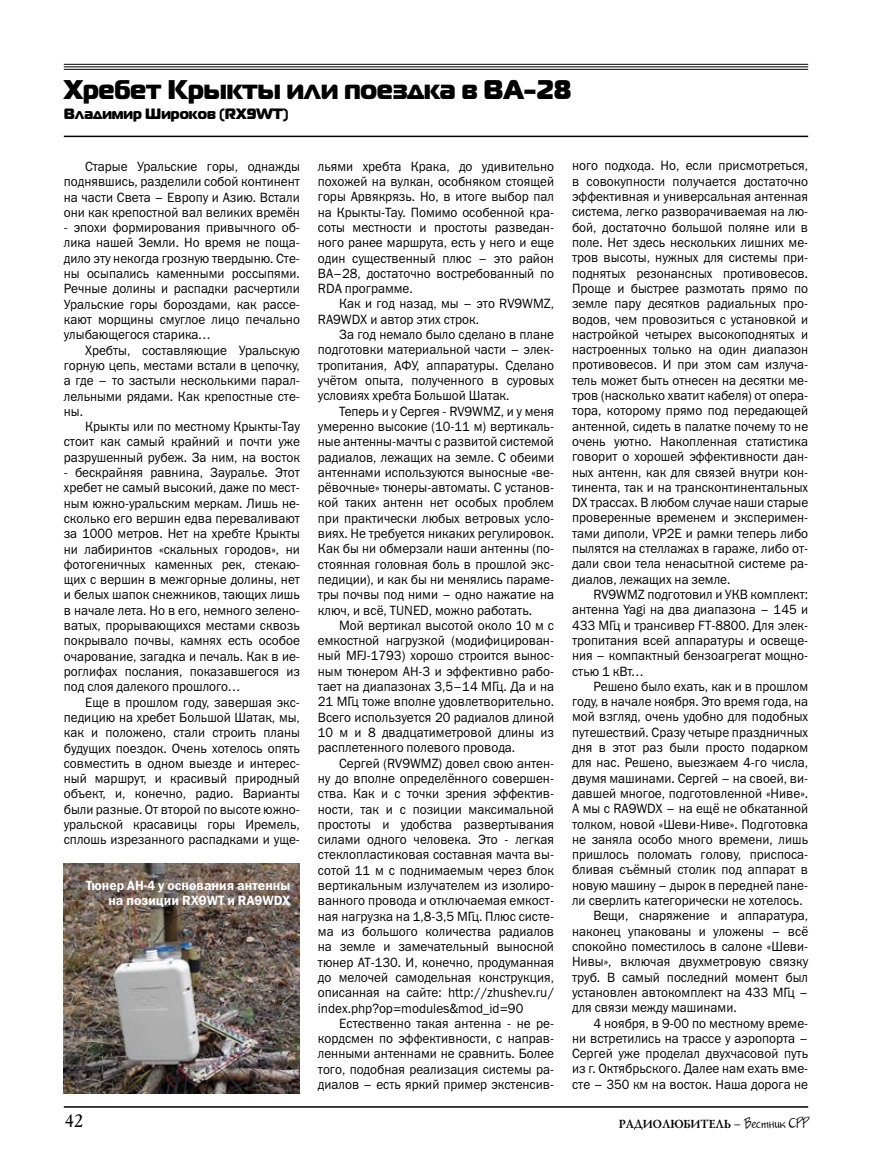
<style>
.page{position:relative;width:872px;height:1170px;background:#fff}
.page>*{position:absolute;margin:0;border:0;box-sizing:border-box;transform-origin:0 0}
.t1{font:27px "Magistral Black C";color:#000;scale:.95 1}
.t2{font:18px "Academy C";color:#000}
.t3{font:15px "Magistral Black C";color:#000;scale:.95 1}
.t4{font:13.5px/15.3px "Franklin Gothic Book C";color:#000;text-align:justify;scale:.95 1}
.t5{font:13.5px/15px "Franklin Gothic Demi C";color:#fff;text-align:right;scale:.95 1}
.t6{font:700 12px "Lazurski C";color:#000}
.s1{font-family:"Franklin Gothic Book C";font-weight:400}
.s2{font-family:"Jakob C";font-weight:400}
</style>
<div class="page">
<hr style="left:64px;top:1106px;width:744px;height:1px;background:#000">
<hr style="left:64px;top:64px;width:744px;height:1px;background:#000">
<hr style="left:64px;top:66px;width:744px;height:1px;background:#000">
<hr style="left:64px;top:69px;width:744px;height:1px;background:#000">
<hr style="left:64px;top:136px;width:744px;height:1px;background:#000">
<img style="left:64px;top:863px;width:236px;height:230px">
<h1 class="t1" style="left:64px;top:72px;width:536px">Хребет Крыкты или поездка в ВА-28</h1>
<p class="t3" style="left:64px;top:104px;width:238px">Владимир Широков (RX9WT)</p>
<p class="t4" style="left:64px;top:158px;width:250px;text-indent:21px">Старые Уральские горы, однажды поднявшись, разделили собой континент на части Света – Европу и Азию. Встали они как крепостной вал великих времён</p>
<p class="t4" style="left:64px;top:220px;width:250px">- эпохи формирования привычного об&shy;лика нашей Земли. Но время не поща&shy;дило эту некогда грозную твердыню. Сте&shy;ны осыпались каменными россыпями.<br>Речные долины и распадки расчертили Уральские горы бороздами, как рассе&shy;кают морщины смуглое лицо печально улыбающегося старика…</p>
<p class="t4" style="left:64px;top:342px;width:250px;text-indent:21px">Хребты, составляющие Уральскую горную цепь, местами встали в цепочку, а где – то застыли несколькими парал&shy;лельными рядами. Как крепостные сте&shy;ны.</p>
<p class="t4" style="left:64px;top:418px;width:250px;text-indent:21px">Крыкты или по местному Крыкты-Тау стоит как самый крайний и почти уже разрушенный рубеж. За ним, на восток</p>
<p class="t4" style="left:64px;top:464px;width:250px">- бескрайняя равнина, Зауралье. Этот хребет не самый высокий, даже по мест&shy;ным южно-уральским меркам. Лишь не&shy;сколько его вершин едва переваливают за 1000 метров. Нет на хребте Крыкты ни лабиринтов «скальных городов», ни фотогеничных каменных рек, стекаю&shy;щих с вершин в межгорные долины, нет и белых шапок снежников, тающих лишь в начале лета. Но в его, немного зелено&shy;ватых, прорывающихся местами сквозь покрывало почвы, камнях есть особое очарование, загадка и печаль. Как в ие&shy;роглифах послания, показавшегося из под слоя далекого прошлого…</p>
<p class="t4" style="left:64px;top:694px;width:250px;text-indent:21px">Еще в прошлом году, завершая экс&shy;педицию на хребет Большой Шатак, мы, как и положено, стали строить планы будущих поездок. Очень хотелось опять совместить в одном выезде и интерес&shy;ный маршрут, и красивый природный объект, и, конечно, радио. Варианты были разные. От второй по высоте южно&shy;уральской красавицы горы Иремель, сплошь изрезанного распадками и уще-</p>
<p class="t5" style="left:86px;top:877px;width:216px">Тюнер AH-4 у основания антенны на позиции RX9WT и RA9WDX</p>
<p class="t4" style="left:318px;top:158px;width:250px">льями хребта Крака, до удивительно похожей на вулкан, особняком стоящей горы Арвякрязь. Но, в итоге выбор пал на Крыкты-Тау. Помимо особенной кра&shy;соты местности и простоты разведан&shy;ного ранее маршрута, есть у него и еще один существенный плюс – это район ВА–28, достаточно востребованный по RDA программе.</p>
<p class="t4" style="left:318px;top:296px;width:250px;text-indent:21px">Как и год назад, мы – это RV9WMZ,<br>RA9WDX и автор этих строк.</p>
<p class="t4" style="left:318px;top:326px;width:250px;text-indent:21px">За год немало было сделано в плане подготовки материальной части – элек&shy;тропитания, АФУ, аппаратуры. Сделано учётом опыта, полученного в суровых условиях хребта Большой Шатак.</p>
<p class="t4" style="left:318px;top:403px;width:250px;text-indent:21px">Теперь и у Сергея - RV9WMZ, и у меня умеренно высокие (10-11 м) вертикаль&shy;ные антенны-мачты с развитой системой радиалов, лежащих на земле. С обеими антеннами используются выносные «ве&shy;рёвочные» тюнеры-автоматы. С установ&shy;кой таких антенн нет особых проблем при практически любых ветровых усло&shy;виях. Не требуется никаких регулировок.<br>Как бы ни обмерзали наши антенны (по&shy;стоянная головная боль в прошлой экс&shy;педиции), и как бы ни менялись параме&shy;тры почвы под ними – одно нажатие на ключ, и всё, TUNED, можно работать.</p>
<p class="t4" style="left:318px;top:617px;width:250px;text-indent:21px">Мой вертикал высотой около 10 м с емкостной нагрузкой (модифицирован&shy;ный MFJ-1793) хорошо строится вынос&shy;ным тюнером АН-3 и эффективно рабо&shy;тает на диапазонах 3,5–14 МГц. Да и на 21 МГц тоже вполне удовлетворительно.<br>Всего используется 20 радиалов длиной 10 м и 8 двадцатиметровой длины из расплетенного полевого провода.</p>
<p class="t4" style="left:318px;top:755px;width:250px;text-indent:21px">Сергей (RV9WMZ) довел свою антен&shy;ну до вполне определённого совершен&shy;ства. Как и с точки зрения эффектив&shy;ности, так и с позиции максимальной простоты и удобства развертывания силами одного человека. Это - легкая стеклопластиковая составная мачта вы&shy;сотой 11 м с поднимаемым через блок вертикальным излучателем из изолиро&shy;ванного провода и отключаемая емкост&shy;ная нагрузка на 1,8-3,5 МГц. Плюс систе&shy;ма из большого количества радиалов на земле и замечательный выносной тюнер АТ-130. И, конечно, продуманная до мелочей самодельная конструкция, описанная на сайте: http://zhushev.ru/ index.php?op=modules&amp;mod_id=90</p>
<p class="t4" style="left:318px;top:1015px;width:250px;text-indent:21px">Естественно такая антенна - не ре&shy;кордсмен по эффективности, с направ&shy;ленными антеннами не сравнить. Более того, подобная реализация системы ра&shy;диалов – есть яркий пример экстенсив-</p>
<p class="t4" style="left:572px;top:158px;width:250px">ного подхода. Но, если присмотреться, в совокупности получается достаточно эффективная и универсальная антенная система, легко разворачиваемая на лю&shy;бой, достаточно большой поляне или в поле. Нет здесь нескольких лишних ме&shy;тров высоты, нужных для системы при&shy;поднятых резонансных противовесов.<br>Проще и быстрее размотать прямо по земле пару десятков радиальных про&shy;водов, чем провозиться с установкой и настройкой четырех высокоподнятых и настроенных только на один диапазон противовесов. И при этом сам излуча&shy;тель может быть отнесен на десятки ме&shy;тров (насколько хватит кабеля) от опера&shy;тора, которому прямо под передающей антенной, сидеть в палатке почему то не очень уютно. Накопленная статистика говорит о хорошей эффективности дан&shy;ных антенн, как для связей внутри кон&shy;тинента, так и на трансконтинентальных DX трассах. В любом случае наши старые проверенные временем и эксперимен&shy;тами диполи, VP2E и рамки теперь либо пылятся на стеллажах в гараже, либо от&shy;дали свои тела ненасытной системе ра&shy;диалов, лежащих на земле.</p>
<p class="t4" style="left:572px;top:586px;width:250px;text-indent:21px">RV9WMZ подготовил и УКВ комплект: антенна Yagi на два диапазона – 145 и 433 МГц и трансивер FT-8800. Для элек&shy;тропитания всей аппаратуры и освеще&shy;ния – компактный бензоагрегат мощно&shy;стью 1 кВт…</p>
<p class="t4" style="left:593px;top:678px;width:228px">Решено было ехать, как и в прошлом</p>
<p class="t4" style="left:572px;top:693px;width:250px">году, в начале ноября. Это время года, на</p>
<p class="t4" style="left:572px;top:709px;width:250px">мой взгляд, очень удобно для подобных</p>
<p class="t4" style="left:572px;top:724px;width:250px">путешествий. Сразу четыре праздничных</p>
<p class="t4" style="left:572px;top:739px;width:250px">дня в этот раз были просто подарком</p>
<p class="t4" style="left:572px;top:754px;width:250px">для нас. Решено, выезжаем 4-го числа,</p>
<p class="t4" style="left:572px;top:770px;width:250px">двумя машинами. Сергей – на своей, ви-</p>
<p class="t4" style="left:572px;top:785px;width:250px">давшей многое, подготовленной «Ниве».</p>
<p class="t4" style="left:572px;top:800px;width:250px">А мы с RA9WDX – на ещё не обкатанной</p>
<p class="t4" style="left:572px;top:816px;width:250px">толком, новой «Шеви-Ниве». Подготовка</p>
<p class="t4" style="left:572px;top:831px;width:250px">не заняла особо много времени, лишь</p>
<p class="t4" style="left:572px;top:846px;width:250px">пришлось поломать голову, приспоса-</p>
<p class="t4" style="left:572px;top:862px;width:250px">бливая съёмный столик под аппарат в</p>
<p class="t4" style="left:572px;top:877px;width:250px">новую машину – дырок в передней пане-</p>
<p class="t4" style="left:572px;top:892px;width:244px">ли сверлить категорически не хотелось.</p>
<p class="t4" style="left:593px;top:907px;width:228px">Вещи, снаряжение и аппаратура,</p>
<p class="t4" style="left:572px;top:923px;width:250px">наконец упакованы и уложены – всё</p>
<p class="t4" style="left:572px;top:938px;width:250px">спокойно поместилось в салоне «Шеви-</p>
<p class="t4" style="left:572px;top:953px;width:250px">Нивы», включая двухметровую связку</p>
<p class="t4" style="left:572px;top:969px;width:250px">труб. В самый последний момент был</p>
<p class="t4" style="left:572px;top:984px;width:250px">установлен автокомплект на 433 МГц –</p>
<p class="t4" style="left:572px;top:999px;width:175px">для связи между машинами.</p>
<p class="t4" style="left:593px;top:1014px;width:228px">4 ноября, в 9-00 по местному време-</p>
<p class="t4" style="left:572px;top:1030px;width:250px">ни встретились на трассе у аэропорта –</p>
<p class="t4" style="left:572px;top:1045px;width:250px">Сергей уже проделал двухчасовой путь</p>
<p class="t4" style="left:572px;top:1060px;width:250px">из г. Октябрьского. Далее нам ехать вме-</p>
<p class="t4" style="left:572px;top:1076px;width:250px">сте – 350 км на восток. Наша дорога не</p>
<h2 class="t2" style="left:65px;top:1109px;width:20px">42</h2>
<p class="t6" style="left:618px;top:1116px;width:192px">РАДИОЛЮБИТЕЛЬ <span class="s1">–</span> <span class="s2">Вестник СРР</span></p>
</div>
